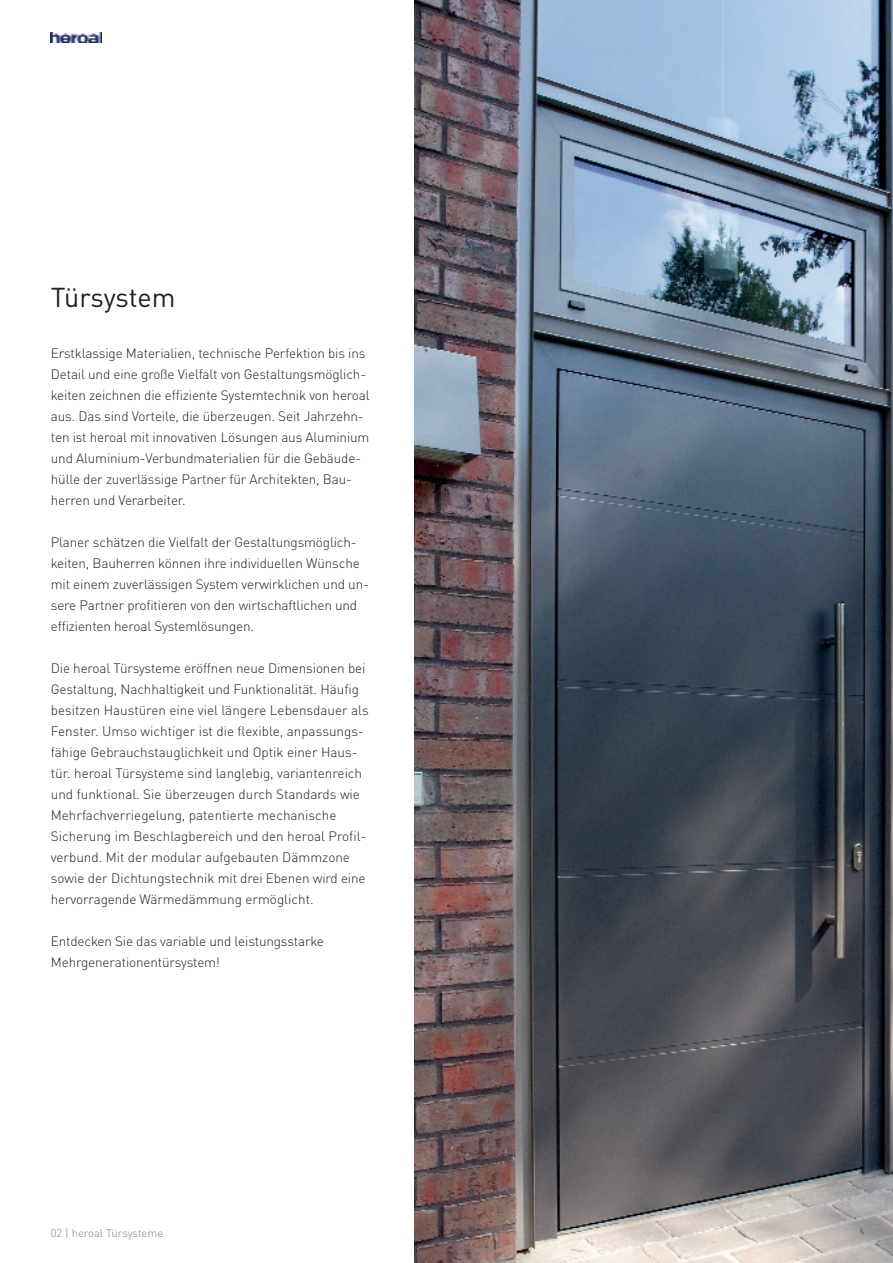
<style>
.page{position:relative;width:893px;height:1263px;background:#fff}
.page>*{position:absolute;margin:0;border:0;box-sizing:border-box;transform-origin:0 0}
.t1{font:27px "DIN Pro";letter-spacing:-.01em;color:#231f20}
.t2{font:300 13.5px/21px "DIN Pro";letter-spacing:-.01em;color:#231f20}
.t3{font:300 11.25px "DIN Pro";color:#808285}
</style>
<div class="page">
<svg style="left:51px;top:32px;width:51px;height:11px"></svg>
<img style="left:51px;top:32px;width:50px;height:10px">
<img style="left:415px;top:0;width:477px;height:1263px">
<h1 class="t1" style="left:51px;top:287px;width:126px">Türsystem</h1>
<p class="t2" style="left:51px;top:344px;width:320px">Erstklassige Materialien, technische Perfektion bis ins Detail und eine große Vielfalt von Gestaltungs möglich&shy;keiten zeichnen die effiziente Systemtechnik von heroal aus. Das sind Vorteile, die überzeugen. Seit Jahrzehn&shy;ten ist heroal mit innovativen Lösungen aus Aluminium und Aluminium-Verbundmaterialien für die Gebäude&shy;hülle der zuverlässige Partner für Architekten, Bau&shy;herren und Verarbeiter.</p>
<p class="t2" style="left:51px;top:533px;width:319px">Planer schätzen die Vielfalt der Gestaltungsmöglich&shy;keiten, Bauherren können ihre individuellen Wünsche mit einem zuverlässigen System verwirklichen und un&shy;sere Partner profitieren von den wirtschaftlichen und effizienten heroal Systemlösungen.</p>
<p class="t2" style="left:51px;top:659px;width:319px">Die heroal Türsysteme eröffnen neue Dimensionen bei Gestaltung, Nachhaltigkeit und Funktionalität. Häufig besitzen Haustüren eine viel längere Lebensdauer als Fenster. Umso wichtiger ist die flexible, anpassungs&shy;fähige Gebrauchstauglichkeit und Optik einer Haus&shy;tür. heroal Türsysteme sind langlebig, variantenreich und funktional. Sie überzeugen durch Standards wie Mehrfachverriegelung, patentierte mechanische Sicherung im Beschlagbereich und den heroal Profil&shy;verbund. Mit der modular aufgebauten Dämmzone sowie der Dichtungstechnik mit drei Ebenen wird eine hervorragende Wärmedämmung ermöglicht.</p>
<p class="t2" style="left:51px;top:932px;width:274px">Entdecken Sie das variable und leistungsstarke<br>Mehrgenerationentürsystem!</p>
<p class="t3" style="left:51px;top:1229px;width:114px">02 | heroal Türsysteme</p>
</div>
